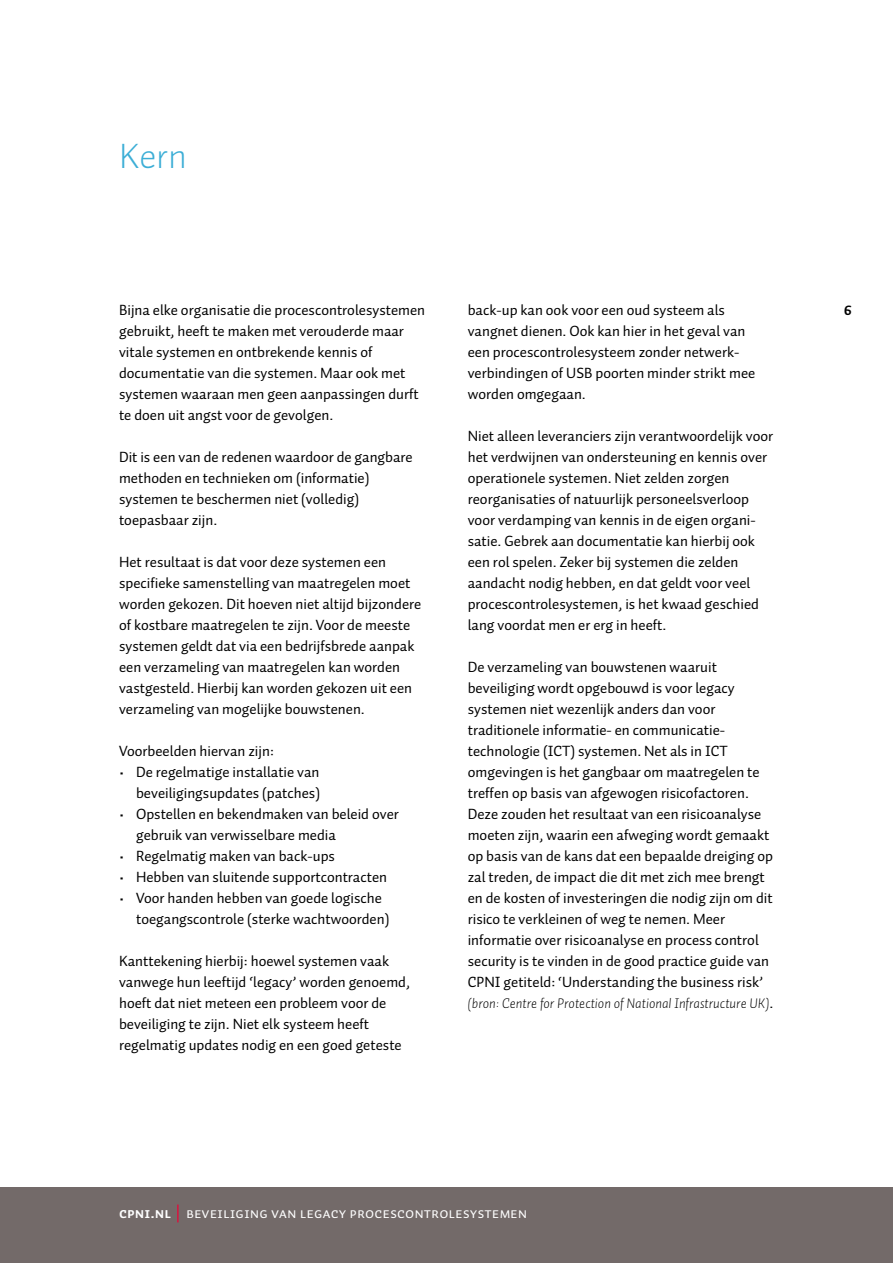
<style>
.page{position:relative;width:893px;height:1263px;background:#fff}
.page>*{position:absolute;margin:0;border:0;box-sizing:border-box;transform-origin:0 0}
.t1{font:300 36px "Auto 1";color:#3caed6}
.t2{font:15px/21px "Auto 1";color:#000}
.t3{font:15px "Auto 1 Regular Sm Cp";color:#fff}
.t4{font:700 15px "Auto 1";color:#000}
.t5{font:italic 300 14.25px "Auto 1";color:#000}
.s1{font-weight:400;font-style:normal;font-size:15px}
.s2{font-family:"Auto 1 Bold Sm Cp"}
</style>
<div class="page">
<div style="left:0;top:1188px;width:893px;height:75px;background:#736a69"></div>
<svg style="left:177px;top:1204px;width:2px;height:18px"></svg>
<h1 class="t1" style="left:119px;top:134px;width:69px">Kern</h1>
<p class="t2" style="left:119px;top:299px;width:308px">Bijna elke organisatie die procescontrolesystemen gebruikt, heeft te maken met verouderde maar vitale systemen en ontbrekende kennis of documentatie van die systemen. Maar ook met systemen waaraan men geen aanpassingen durft te doen uit angst voor de gevolgen.</p>
<p class="t2" style="left:119px;top:446px;width:295px">Dit is een van de redenen waardoor de gangbare methoden en technieken om (informatie) systemen te beschermen niet (volledig) toepasbaar zijn.</p>
<p class="t2" style="left:119px;top:551px;width:304px">Het resultaat is dat voor deze systemen een specifieke samenstelling van maatregelen moet worden gekozen. Dit hoeven niet altijd bijzondere of kostbare maatregelen te zijn. Voor de meeste systemen geldt dat via een bedrijfsbrede aanpak een verzameling van maatregelen kan worden vastgesteld. Hierbij kan worden gekozen uit een verzameling van mogelijke bouwstenen.</p>
<p class="t2" style="left:119px;top:740px;width:156px">Voorbeelden hiervan zijn:</p>
<p class="t2" style="left:119px;top:761px;width:202px;text-align:right">• De regelmatige installatie van beveiligingsupdates (patches)</p>
<p class="t2" style="left:136px;top:803px;width:264px;text-indent:-17px">• Opstellen en bekendmaken van beleid over gebruik van verwisselbare media</p>
<p class="t2" style="left:119px;top:845px;width:217px">• Regelmatig maken van back-ups</p>
<p class="t2" style="left:119px;top:866px;width:270px">• Hebben van sluitende supportcontracten</p>
<p class="t2" style="left:136px;top:887px;width:255px;text-indent:-17px">• Voor handen hebben van goede logische toegangscontrole (sterke wachtwoorden)</p>
<p class="t2" style="left:119px;top:950px;width:293px">Kanttekening hierbij: hoewel systemen vaak vanwege hun leeftijd ‘legacy’ worden genoemd, hoeft dat niet meteen een probleem voor de beveiliging te zijn. Niet elk systeem heeft regelmatig updates nodig en een goed geteste</p>
<p class="t2" style="left:468px;top:299px;width:289px">back-up kan ook voor een oud systeem als vangnet dienen. Ook kan hier in het geval van een procescontrolesysteem zonder netwerk&shy;verbindingen of USB poorten minder strikt mee worden omgegaan.</p>
<p class="t2" style="left:468px;top:425px;width:307px">Niet alleen leveranciers zijn verantwoordelijk voor het verdwijnen van ondersteuning en kennis over operationele systemen. Niet zelden zorgen reorganisaties of natuurlijk personeelsverloop voor verdamping van kennis in de eigen organi&shy;satie. Gebrek aan documentatie kan hierbij ook een rol spelen. Zeker bij systemen die zelden aandacht nodig hebben, en dat geldt voor veel procescontrolesystemen, is het kwaad geschied lang voordat men er erg in heeft.</p>
<p class="t2" style="left:468px;top:656px;width:307px">De verzameling van bouwstenen waaruit beveiliging wordt opgebouwd is voor legacy systemen niet wezenlijk anders dan voor traditionele informatie- en communicatie&shy;technologie (ICT) systemen. Net als in ICT omgevingen is het gangbaar om maatregelen te treffen op basis van afgewogen risicofactoren.<br>Deze zouden het resultaat van een risicoanalyse moeten zijn, waarin een afweging wordt gemaakt op basis van de kans dat een bepaalde dreiging op zal treden, de impact die dit met zich mee brengt en de kosten of investeringen die nodig zijn om dit risico te verkleinen of weg te nemen. Meer informatie over risicoanalyse en process control security is te vinden in de good practice guide van CPNI getiteld: ‘Understanding the business risk’</p>
<p class="t5" style="left:468px;top:995px;width:307px">(bron: Centre for Protection of National Infrastructure UK)<span class="s1">.</span></p>
<p class="t3" style="left:119px;top:1206px;width:410px"><span class="s2">CPNI.NL</span> beveiliging van legacy procescontrolesystemen</p>
<p class="t4" style="left:844px;top:300px;width:9px">6</p>
</div>
